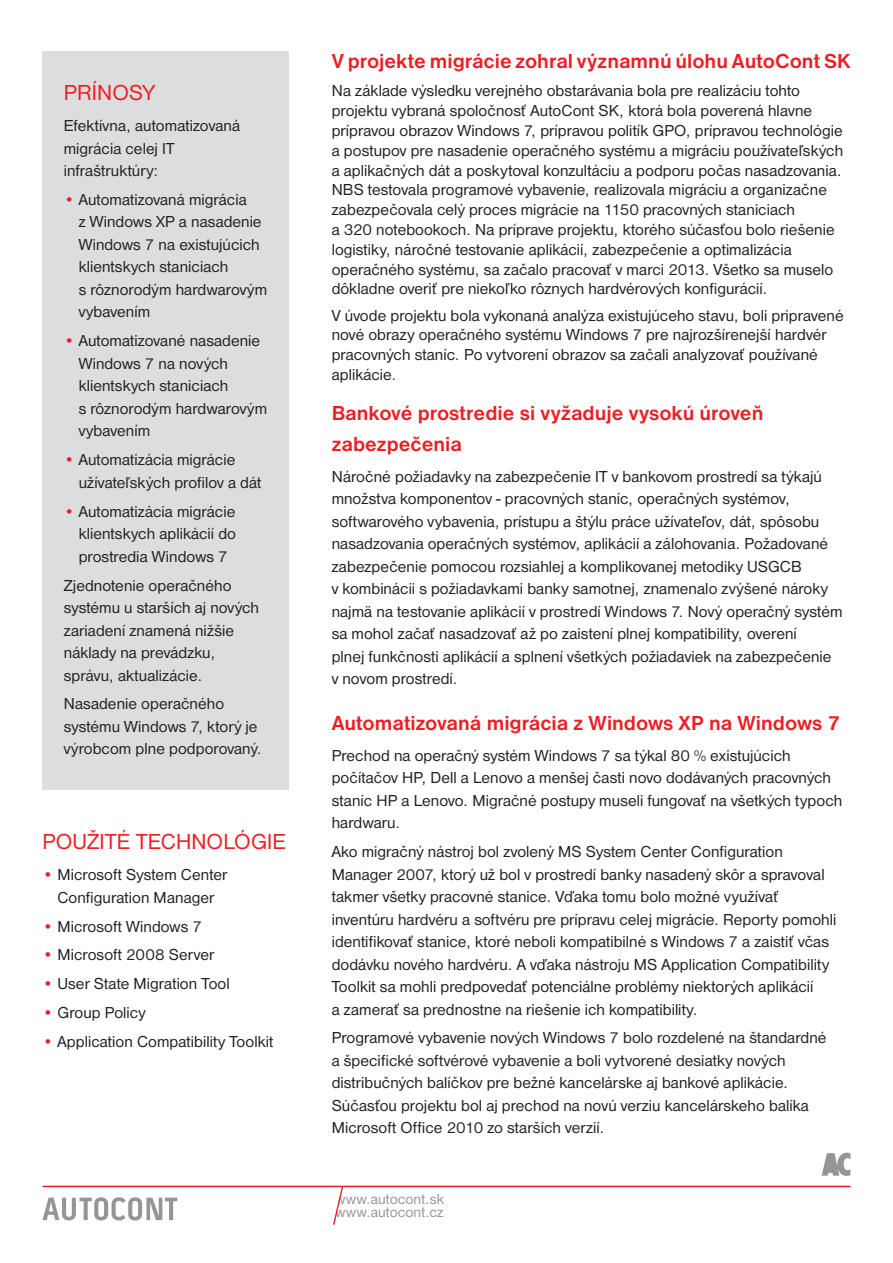
<style>
.page{position:relative;width:893px;height:1263px;background:#fff}
.page>*{position:absolute;margin:0;border:0;box-sizing:border-box;transform-origin:0 0}
.t1{font:22.5px "Nimbus Sans DOT";letter-spacing:.005em;color:#ee1d23}
.t2{font:700 21px/30.6px "Nimbus Sans DOT";color:#ee1d23}
.t3{font:16.5px/22.5px "Nimbus Sans DOT";letter-spacing:.005em;color:#231f20}
.t4{font:15px/13.5px "Nimbus Sans DOT";letter-spacing:.01em;color:#939598}
.s1{color:#ee1d23}
</style>
<div class="page">
<svg style="left:43px;top:1197px;width:134px;height:23px"></svg>
<svg style="left:822px;top:1152px;width:28px;height:24px"></svg>
<svg style="left:332px;top:1187px;width:11px;height:38px"></svg>
<hr style="left:43px;top:1186px;width:807px;height:1px;background:#ee1d23">
<div style="left:43px;top:51px;width:246px;height:738px;background:#dcdddf"></div>
<h1 class="t1" style="left:64px;top:84px;width:93px">PRÍNOSY</h1>
<p class="t3" style="left:64px;top:116px;width:178px">Efektívna, automatizovaná migrácia celej IT infraštruktúry:</p>
<p class="t3" style="left:79px;top:189px;width:190px;text-indent:-15px"><span class="s1">•</span> Automatizovaná migrácia<br>z Windows XP a nasadenie<br>Windows 7 na existujúcich klientskych staniciach<br>s rôznorodým hardwarovým vybavením</p>
<p class="t3" style="left:79px;top:331px;width:190px;text-indent:-15px"><span class="s1">•</span> Automatizované nasadenie<br>Windows 7 na nových klientskych staniciach<br>s rôznorodým hardwarovým vybavením</p>
<p class="t3" style="left:79px;top:450px;width:184px;text-indent:-15px"><span class="s1">•</span> Automatizácia migrácie užívateľských profilov a dát</p>
<p class="t3" style="left:79px;top:501px;width:159px;text-align:justify;text-indent:-15px"><span class="s1">•</span> Automatizácia migrácie klientskych aplikácií do prostredia Windows 7</p>
<p class="t3" style="left:64px;top:575px;width:197px">Zjednotenie operačného systému u starších aj nových zariadení znamená nižšie náklady na prevádzku, správu, aktualizácie.</p>
<p class="t3" style="left:64px;top:694px;width:200px">Nasadenie operačného systému Windows 7, ktorý je výrobcom plne podporovaný.</p>
<h1 class="t1" style="left:43px;top:833px;width:245px">POUŽITÉ TECHNOLÓGIE</h1>
<p class="t3" style="left:43px;top:865px;width:186px;text-align:center"><span class="s1">•</span> Microsoft System Center<br>Configuration Manager</p>
<p class="t3" style="left:43px;top:916px;width:161px"><span class="s1">•</span> Microsoft Windows 7</p>
<p class="t3" style="left:43px;top:945px;width:173px"><span class="s1">•</span> Microsoft 2008 Server</p>
<p class="t3" style="left:43px;top:974px;width:189px"><span class="s1">•</span> User State Migration Tool</p>
<p class="t3" style="left:43px;top:1003px;width:104px"><span class="s1">•</span> Group Policy</p>
<p class="t3" style="left:43px;top:1031px;width:232px"><span class="s1">•</span> Application Compatibility Toolkit</p>
<p class="t2" style="left:332px;top:47px;width:520px">V projekte migrácie zohral významnú úlohu AutoCont SK</p>
<p class="t3" style="left:332px;top:82px;width:513px;line-height:19.8px">Na základe výsledku verejného obstarávania bola pre realizáciu tohto projektu vybraná spoločnosť AutoCont SK, ktorá bola poverená hlavne prípravou obrazov Windows 7, prípravou politík GPO, prípravou technológie a postupov pre nasadenie operačného systému a migráciu používateľských a aplikačných dát a poskytoval konzultáciu a podporu počas nasadzovania.<br>NBS testovala programové vybavenie, realizovala migráciu a organizačne zabezpečovala celý proces migrácie na 1150 pracovných staniciach<br>a 320 notebookoch. Na príprave projektu, ktorého súčasťou bolo riešenie logistiky, náročné testovanie aplikácií, zabezpečenie a optimalizácia operačného systému, sa začalo pracovať v marci 2013. Všetko sa muselo dôkladne overiť pre niekoľko rôznych hardvérových konfigurácií.</p>
<p class="t3" style="left:332px;top:306px;width:513px;line-height:19.8px">V úvode projektu bola vykonaná analýza existujúceho stavu, boli pripravené nové obrazy operačného systému Windows 7 pre najrozšírenejší hardvér pracovných staníc. Po vytvorení obrazov sa začali analyzovať používané aplikácie.</p>
<p class="t2" style="left:332px;top:399px;width:433px">Bankové prostredie si vyžaduje vysokú úroveň zabezpečenia</p>
<p class="t3" style="left:332px;top:466px;width:512px">Náročné požiadavky na zabezpečenie IT v bankovom prostredí sa týkajú množstva komponentov - pracovných staníc, operačných systémov, softwarového vybavenia, prístupu a štýlu práce užívateľov, dát, spôsobu nasadzovania operačných systémov, aplikácií a zálohovania. Požadované zabezpečenie pomocou rozsiahlej a komplikovanej metodiky USGCB<br>v kombinácii s požiadavkami banky samotnej, znamenalo zvýšené nároky najmä na testovanie aplikácií v prostredí Windows 7. Nový operačný systém sa mohol začať nasadzovať až po zaistení plnej kompatibility, overení<br>plnej funkčnosti aplikácií a splnení všetkých požiadaviek na zabezpečenie<br>v novom prostredí.</p>
<p class="t2" style="left:332px;top:709px;width:510px">Automatizovaná migrácia z Windows XP na Windows 7</p>
<p class="t3" style="left:332px;top:745px;width:512px">Prechod na operačný systém Windows 7 sa týkal 80 % existujúcich počítačov HP, Dell a Lenovo a menšej časti novo dodávaných pracovných staníc HP a Lenovo. Migračné postupy museli fungovať na všetkých typoch hardwaru.</p>
<p class="t3" style="left:332px;top:841px;width:506px">Ako migračný nástroj bol zvolený MS System Center Configuration Manager 2007, ktorý už bol v prostredí banky nasadený skôr a spravoval takmer všetky pracovné stanice. Vďaka tomu bolo možné využívať inventúru hardvéru a softvéru pre prípravu celej migrácie. Reporty pomohli identifikovať stanice, ktoré neboli kompatibilné s Windows 7 a zaistiť včas dodávku nového hardvéru. A vďaka nástroju MS Application Compatibility Toolkit sa mohli predpovedať potenciálne problémy niektorých aplikácií<br>a zamerať sa prednostne na riešenie ich kompatibility.</p>
<p class="t3" style="left:332px;top:1028px;width:496px">Programové vybavenie nových Windows 7 bolo rozdelené na štandardné a špecifické softvérové vybavenie a boli vytvorené desiatky nových distribučných balíčkov pre bežné kancelárske aj bankové aplikácie.<br>Súčasťou projektu bol aj prechod na novú verziu kancelárskeho balíka Microsoft Office 2010 zo starších verzií.</p>
<p class="t4" style="left:335px;top:1193px;width:110px">www.autocont.sk www.autocont.cz</p>
</div>
